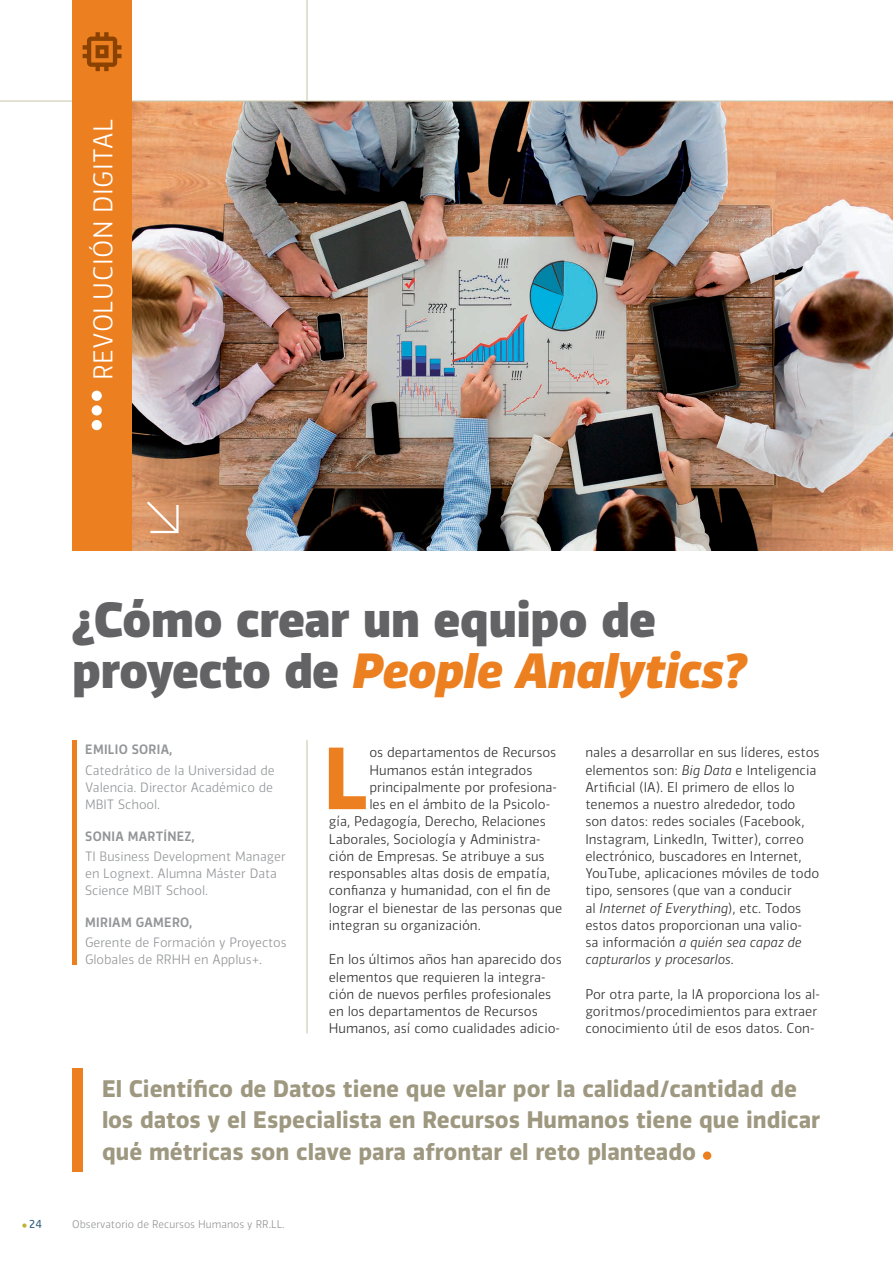
<style>
.page{position:relative;width:893px;height:1263px;background:#fff}
.page>*{position:absolute;margin:0;border:0;box-sizing:border-box;transform-origin:0 0}
.stl_base_capitular{font:700 82.8px "Vinkel";color:#ec8021}
.t1{font:900 46.5px/51.8px "Vinkel";letter-spacing:-.005em;color:#636366}
.t2{font:300 25.5px "Vinkel";letter-spacing:.02em;color:#fff}
.t3{font:700 22.5px/31.5px "Vinkel";color:#9e9880}
.stl_base{font:300 13.2px/17.2px "Vinkel";color:#312f30}
.stl_base_capitular-2{font:300 13.2px "Vinkel";color:#312f30}
.t4{font:300 12.75px/17.2px "Vinkel";color:#939598}
.t5{font:500 12.75px "Vinkel";letter-spacing:.02em;color:#939598}
.t6{font:11.25px "Vinkel";color:#366480}
.t7{font:300 10.5px "Vinkel";color:#939598}
.s1{font-style:italic;color:#ec8021}
.s2{font-style:italic}
</style>
<div class="page">
<svg style="left:22px;top:1223px;width:5px;height:5px"></svg>
<img style="left:132px;top:102px;width:761px;height:448px">
<hr style="left:0;top:100px;width:893px;height:2px;background:#cdcaaf">
<div style="left:72px;top:0;width:60px;height:550px;background:#ec8021"></div>
<div style="left:92px;top:391px;width:10px;height:10px;background:#fff;border-radius:50%"></div>
<div style="left:92px;top:405px;width:10px;height:10px;background:#fff;border-radius:50%"></div>
<div style="left:92px;top:420px;width:10px;height:10px;background:#fff;border-radius:50%"></div>
<svg style="left:146px;top:500px;width:33px;height:34px"></svg>
<div style="left:703px;top:1151px;width:8px;height:9px;background:#ec8021;border-radius:50%"></div>
<div style="left:72px;top:1068px;width:11px;height:103px;background:#ec8021"></div>
<div style="left:72px;top:740px;width:5px;height:224px;background:#ec8021"></div>
<hr style="left:306px;top:0;width:2px;height:100px;background:#cdcaaf">
<hr style="left:306px;top:740px;width:2px;height:293px;background:#cdcaaf">
<svg style="left:83px;top:32px;width:39px;height:39px"></svg>
<p class="t2" style="left:86px;top:380px;width:263px;rotate:-90deg">REVOLUCIÓN DIGITAL</p>
<p class="t1" style="left:72px;top:594px;width:675px">¿Cómo crear un equipo de proyecto de <span class="s1">People Analytics?</span></p>
<p class="t5" style="left:85px;top:741px;width:89px">EMILIO SORIA,</p>
<p class="t4" style="left:85px;top:762px;width:191px">Catedrático de la Universidad de<br>Valencia. Director Académico de<br>MBIT School.</p>
<p class="t5" style="left:85px;top:827px;width:111px">SONIA MARTÍNEZ,</p>
<p class="t4" style="left:85px;top:848px;width:202px">TI Business Development Manager en Lognext. Alumna Máster Data<br>Science MBIT School.</p>
<p class="t5" style="left:85px;top:914px;width:109px">MIRIAM GAMERO,</p>
<p class="t4" style="left:85px;top:934px;width:203px">Gerente de Formación y Proyectos<br>Globales de RRHH en Applus+.</p>
<p class="stl_base_capitular" style="left:324px;top:723px;width:45px">L</p>
<p class="stl_base_capitular-2" style="left:369px;top:744px;width:188px">os departamentos de Recursos</p>
<p class="stl_base_capitular-2" style="left:369px;top:761px;width:164px">Humanos están integrados</p>
<p class="stl_base_capitular-2" style="left:369px;top:778px;width:189px">principalmente por profesiona-</p>
<p class="stl_base_capitular-2" style="left:369px;top:795px;width:182px">les en el ámbito de la Psicolo-</p>
<p class="stl_base_capitular-2" style="left:329px;top:813px;width:218px">gía, Pedagogía, Derecho, Relaciones</p>
<p class="stl_base_capitular-2" style="left:329px;top:830px;width:213px">Laborales, Sociología y Administra-</p>
<p class="stl_base_capitular-2" style="left:329px;top:847px;width:217px">ción de Empresas. Se atribuye a sus</p>
<p class="stl_base_capitular-2" style="left:329px;top:864px;width:223px">responsables altas dosis de empatía,</p>
<p class="stl_base_capitular-2" style="left:329px;top:882px;width:223px">confianza y humanidad, con el fin de</p>
<p class="stl_base_capitular-2" style="left:329px;top:899px;width:235px">lograr el bienestar de las personas que</p>
<p class="stl_base_capitular-2" style="left:329px;top:916px;width:153px">integran su organización.</p>
<p class="stl_base" style="left:329px;top:951px;width:234px">En los últimos años han aparecido dos elementos que requieren la integra&shy;ción de nuevos perfiles profesionales en los departamentos de Recursos Humanos, así como cualidades adicio-</p>
<p class="stl_base" style="left:585px;top:744px;width:236px">nales a desarrollar en sus líderes, estos elementos son: <span class="s2">Big Data</span> e Inteligencia Artificial (IA). El primero de ellos lo tenemos a nuestro alrededor, todo son datos: redes sociales (Facebook, Instagram, LinkedIn, Twitter), correo electrónico, buscadores en Internet, YouTube, aplicaciones móviles de todo tipo, sensores (que van a conducir<br>al <span class="s2">Internet of Everything</span>), etc. Todos estos datos proporcionan una valio-<br>sa información <span class="s2">a quién sea capaz de capturarlos y procesarlos.</span></p>
<p class="stl_base" style="left:585px;top:986px;width:236px">Por otra parte, la IA proporciona los al&shy;goritmos/procedimientos para extraer conocimiento útil de esos datos. Con-</p>
<p class="t3" style="left:102px;top:1073px;width:720px">El Científico de Datos tiene que velar por la calidad/cantidad de los datos y el Especialista en Recursos Humanos tiene que indicar qué métricas son clave para afrontar el reto planteado</p>
<p class="t6" style="left:29px;top:1216px;width:14px">24</p>
<p class="t7" style="left:72px;top:1217px;width:214px">Observatorio de Recursos Humanos y RR.LL.</p>
</div>
